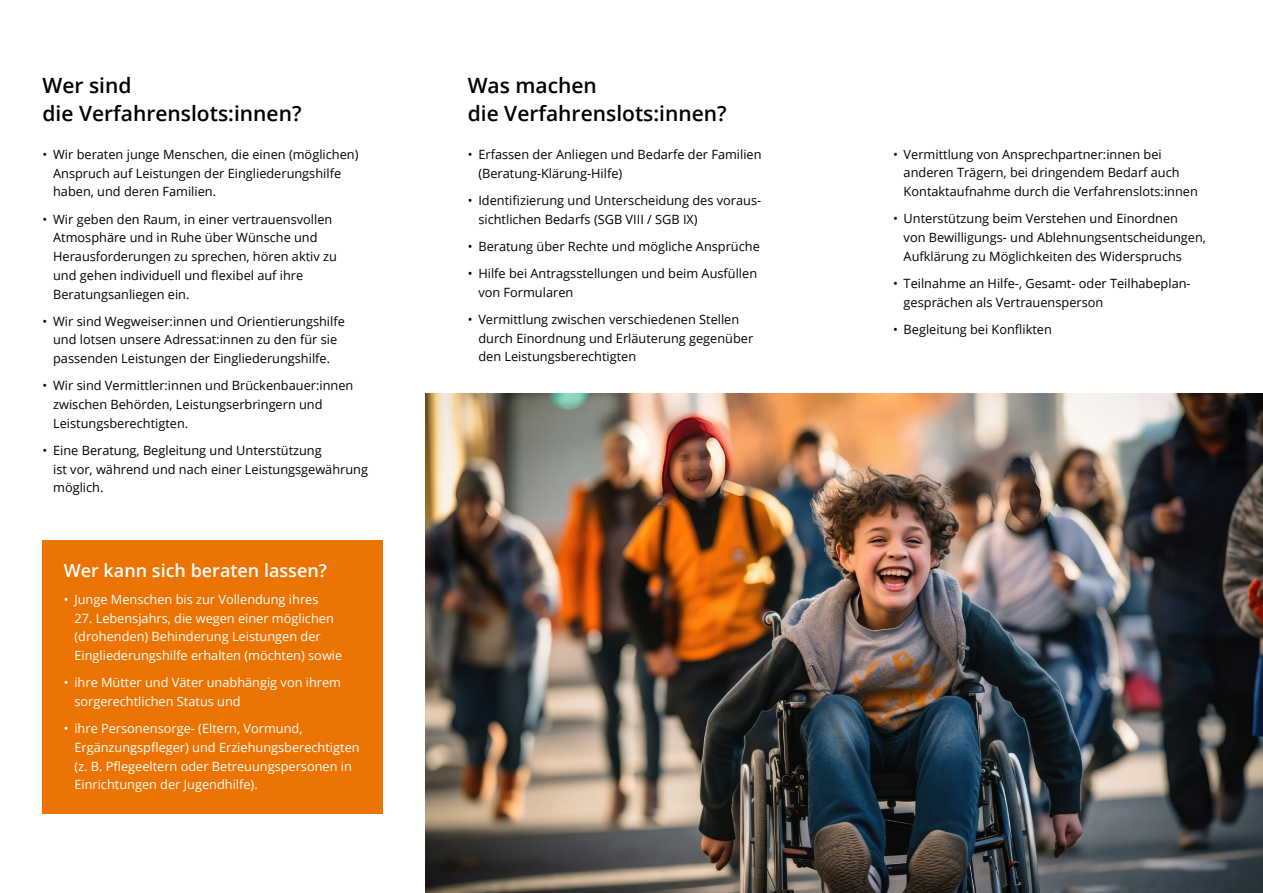
<style>
.page{position:relative;width:1263px;height:893px;background:#fff}
.page>*{position:absolute;margin:0;border:0;box-sizing:border-box;transform-origin:0 0}
.HL_Headline_3_-_14_6{font:600 21px/28px "Open Sans";color:#000}
.HL_Headline_3_-_14_6-2{font:600 18px "Open Sans";color:#fff}
.HL_Fließtext_8_5_4_4{font:12.75px/18.8px "Open Sans";color:#000}
.HL_Fließtext_8_5_4_4-2{font:12.75px/18.8px "Open Sans";color:#fff}
</style>
<div class="page">
<img style="left:425px;top:393px;width:838px;height:500px">
<div style="left:43px;top:541px;width:340px;height:273px;background:#ec7404"></div>
<p class="HL_Headline_3_-_14_6" style="left:43px;top:71px;width:260px">Wer sind<br>die Verfahrenslots:innen?</p>
<p class="HL_Fließtext_8_5_4_4" style="left:53px;top:145px;width:307px;text-indent:-11px">• Wir beraten junge Menschen, die einen (möglichen)<br>Anspruch auf Leistungen der Eingliederungshilfe haben, und deren Familien.</p>
<p class="HL_Fließtext_8_5_4_4" style="left:53px;top:209px;width:285px;text-indent:-11px">• Wir geben den Raum, in einer vertrauensvollen Atmosphäre und in Ruhe über Wünsche und Herausforderungen zu sprechen, hören aktiv zu und gehen individuell und flexibel auf ihre Beratungsanliegen ein.</p>
<p class="HL_Fließtext_8_5_4_4" style="left:43px;top:311px;width:304px;text-align:center">• Wir sind Wegweiser:innen und Orientierungshilfe und lotsen unsere Adressat:innen zu den für sie passenden Leistungen der Eingliederungshilfe.</p>
<p class="HL_Fließtext_8_5_4_4" style="left:53px;top:376px;width:302px;text-indent:-11px">• Wir sind Vermittler:innen und Brückenbauer:innen zwischen Behörden, Leistungserbringern und<br>Leistungsberechtigten.</p>
<p class="HL_Fließtext_8_5_4_4" style="left:53px;top:441px;width:316px;text-indent:-11px">• Eine Beratung, Begleitung und Unterstützung<br>ist vor, während und nach einer Leistungsgewährung möglich.</p>
<p class="HL_Headline_3_-_14_6-2" style="left:64px;top:558px;width:265px">Wer kann sich beraten lassen?</p>
<p class="HL_Fließtext_8_5_4_4-2" style="left:64px;top:589px;width:256px">• Junge Menschen bis zur Vollendung ihres</p>
<p class="HL_Fließtext_8_5_4_4-2" style="left:74px;top:608px;width:269px">27. Lebensjahrs, die wegen einer möglichen (drohenden) Behinderung Leistungen der<br>Eingliederungshilfe erhalten (möchten) sowie</p>
<p class="HL_Fließtext_8_5_4_4-2" style="left:74px;top:673px;width:268px;text-indent:-11px">• ihre Mütter und Väter unabhängig von ihrem sorgerechtlichen Status und</p>
<p class="HL_Fließtext_8_5_4_4-2" style="left:74px;top:719px;width:287px;text-indent:-11px">• ihre Personensorge- (Eltern, Vormund, Ergänzungspfleger) und Erziehungsberechtigten (z. B. Pflegeeltern oder Betreuungspersonen in Einrichtungen der Jugendhilfe).</p>
<p class="HL_Headline_3_-_14_6" style="left:468px;top:71px;width:260px">Was machen<br>die Verfahrenslots:innen?</p>
<p class="HL_Fließtext_8_5_4_4" style="left:478px;top:145px;width:285px;text-indent:-11px">• Erfassen der Anliegen und Bedarfe der Familien (Beratung-Klärung-Hilfe)</p>
<p class="HL_Fließtext_8_5_4_4" style="left:478px;top:191px;width:284px;text-indent:-11px">• Identifizierung und Unterscheidung des voraus&shy;sichtlichen Bedarfs (SGB VIII / SGB IX)</p>
<p class="HL_Fließtext_8_5_4_4" style="left:468px;top:237px;width:294px">• Beratung über Rechte und mögliche Ansprüche</p>
<p class="HL_Fließtext_8_5_4_4" style="left:478px;top:264px;width:280px;text-indent:-11px">• Hilfe bei Antragsstellungen und beim Ausfüllen von Formularen</p>
<p class="HL_Fließtext_8_5_4_4" style="left:478px;top:310px;width:276px;text-indent:-11px">• Vermittlung zwischen verschiedenen Stellen durch Einordnung und Erläuterung gegenüber den Leistungsberechtigten</p>
<p class="HL_Fließtext_8_5_4_4" style="left:904px;top:144px;width:296px;text-indent:-11px">• Vermittlung von Ansprechpartner:innen bei anderen Trägern, bei dringendem Bedarf auch<br>Kontaktaufnahme durch die Verfahrenslots:innen</p>
<p class="HL_Fließtext_8_5_4_4" style="left:904px;top:209px;width:304px;text-indent:-11px">• Unterstützung beim Verstehen und Einordnen<br>von Bewilligungs- und Ablehnungsentscheidungen,<br>Aufklärung zu Möglichkeiten des Widerspruchs</p>
<p class="HL_Fließtext_8_5_4_4" style="left:904px;top:274px;width:289px;text-indent:-11px">• Teilnahme an Hilfe-, Gesamt- oder Teilhabeplan&shy;gesprächen als Vertrauensperson</p>
<p class="HL_Fließtext_8_5_4_4" style="left:893px;top:319px;width:160px">• Begleitung bei Konflikten</p>
</div>
